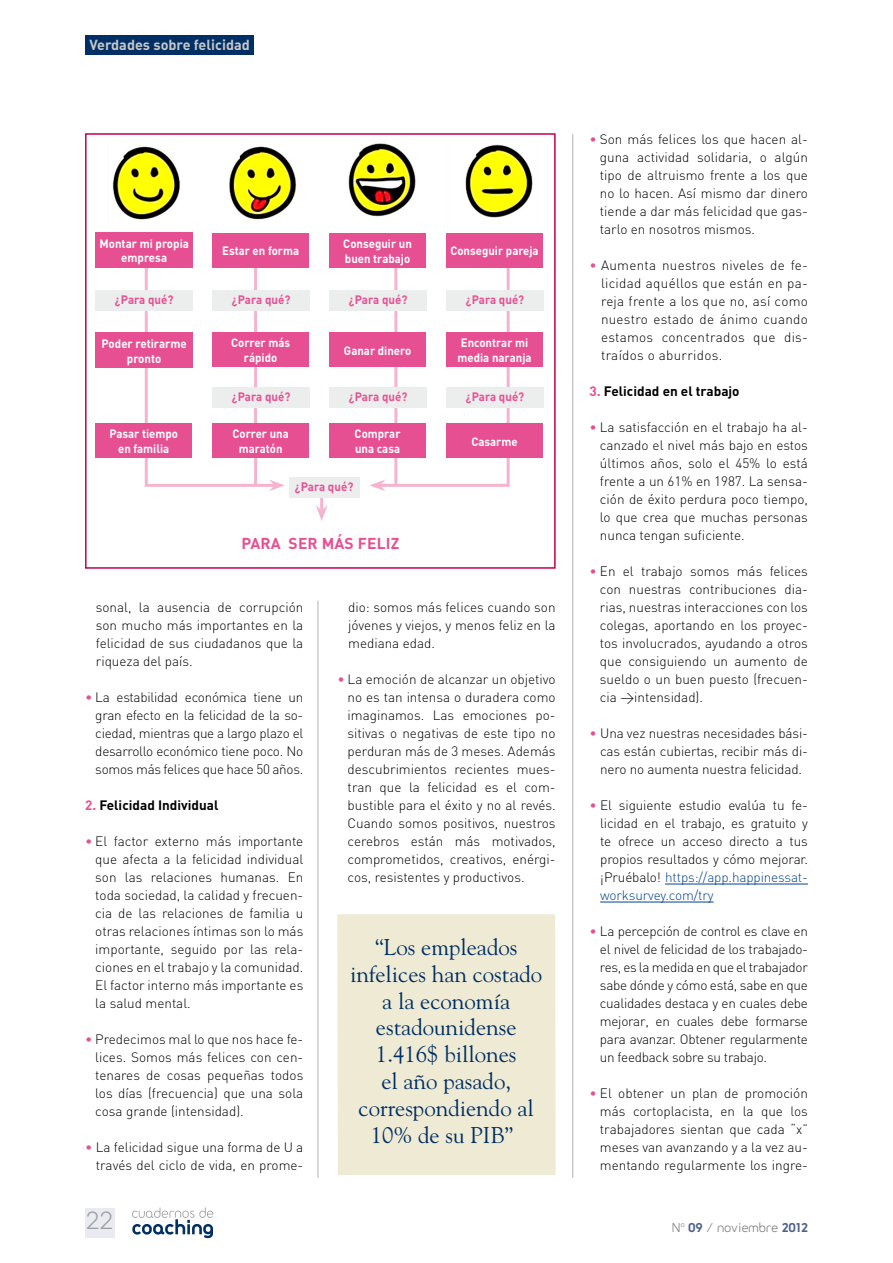
<style>
.page{position:relative;width:893px;height:1263px;background:#fff}
.page>*{position:absolute;margin:0;border:0;box-sizing:border-box;transform-origin:0 0}
.t1{font:28.2px "DIN Light Alternate";color:#9c9e9f}
.t2{font:22.8px/26.8px "Goudy";color:#002f65;text-align:center}
.t3{font:700 15.6px "DIN";letter-spacing:.01em;color:#e74f93}
.t4{font:15px "FNAC Regular";color:#7b7c7e}
.t5{font:14.4px "DIN Bold Alternate";color:#c6c7c8}
.t6{font:300 13.5px/18px "DIN";color:#000;text-align:justify}
.t7{font:700 13.5px "DIN";color:#000}
.t8{font:700 12.15px "DIN";color:#e74f93;scale:.95 1}
.t9{font:700 12.15px/14.5px "DIN";color:#fff;text-align:center;scale:.95 1}
.t10{font:700 12px/14.4px "DIN";color:#fff;text-align:center;scale:.95 1}
.s1{color:#e74f93}
.s2{color:#004393}
.s3{font-weight:700;color:#4e6290}
</style>
<div class="page">
<hr style="left:665px;top:884px;width:143px;height:1px;background:#004393">
<hr style="left:600px;top:902px;width:114px;height:1px;background:#004393">
<div style="left:85px;top:133px;width:471px;height:436px;border:2px solid #c3004a"></div>
<svg style="left:143px;top:248px;width:142px;height:243px"></svg>
<svg style="left:369px;top:268px;width:142px;height:223px"></svg>
<hr style="left:254px;top:252px;width:3px;height:232px;background:#f4b4cf">
<hr style="left:394px;top:252px;width:3px;height:232px;background:#f4b4cf">
<img style="left:112px;top:143px;width:421px;height:77px">
<div style="left:96px;top:232px;width:97px;height:35px;background:#e74f93"></div>
<div style="left:96px;top:333px;width:97px;height:35px;background:#e74f93"></div>
<div style="left:96px;top:423px;width:96px;height:35px;background:#e74f93"></div>
<div style="left:213px;top:233px;width:96px;height:35px;background:#e74f93"></div>
<div style="left:213px;top:332px;width:96px;height:35px;background:#e74f93"></div>
<div style="left:213px;top:423px;width:96px;height:35px;background:#e74f93"></div>
<div style="left:96px;top:290px;width:97px;height:20px;background:#eceded"></div>
<div style="left:213px;top:290px;width:97px;height:20px;background:#eceded"></div>
<div style="left:213px;top:387px;width:97px;height:21px;background:#eceded"></div>
<div style="left:330px;top:290px;width:97px;height:20px;background:#eceded"></div>
<div style="left:330px;top:387px;width:97px;height:21px;background:#eceded"></div>
<div style="left:446px;top:290px;width:98px;height:20px;background:#eceded"></div>
<div style="left:446px;top:387px;width:98px;height:21px;background:#eceded"></div>
<div style="left:330px;top:233px;width:96px;height:35px;background:#e74f93"></div>
<div style="left:330px;top:332px;width:96px;height:35px;background:#e74f93"></div>
<div style="left:330px;top:423px;width:96px;height:35px;background:#e74f93"></div>
<div style="left:446px;top:233px;width:97px;height:35px;background:#e74f93"></div>
<div style="left:446px;top:332px;width:97px;height:35px;background:#e74f93"></div>
<div style="left:446px;top:423px;width:97px;height:35px;background:#e74f93"></div>
<hr style="left:320px;top:491px;width:3px;height:20px;background:#f4b4cf">
<svg style="left:316px;top:505px;width:12px;height:16px"></svg>
<div style="left:289px;top:477px;width:70px;height:20px;background:#eceded"></div>
<div style="left:337px;top:914px;width:219px;height:261px;background:#eeead3"></div>
<div style="left:85px;top:35px;width:169px;height:20px;background:#002f65"></div>
<div style="left:85px;top:1208px;width:30px;height:29px;background:#eaebf2"></div>
<svg style="left:132px;top:1207px;width:81px;height:31px"></svg>
<hr style="left:572px;top:134px;width:1px;height:1044px;background:#b1b3b4">
<hr style="left:318px;top:601px;width:1px;height:577px;background:#b1b3b4">
<p class="t5" style="left:89px;top:40px;width:162px">Verdades sobre felicidad</p>
<p class="t9" style="left:99px;top:237px;width:96px">Montar mi propia empresa</p>
<p class="t10" style="left:222px;top:245px;width:83px">Estar en forma</p>
<p class="t8" style="left:115px;top:295px;width:63px">¿Para qué?</p>
<p class="t8" style="left:232px;top:295px;width:63px">¿Para qué?</p>
<p class="t9" style="left:102px;top:338px;width:91px">Poder retirarme pronto</p>
<p class="t10" style="left:109px;top:428px;width:74px">Pasar tiempo en familia</p>
<p class="t10" style="left:231px;top:337px;width:64px">Correr más rápido</p>
<p class="t8" style="left:232px;top:393px;width:63px">¿Para qué?</p>
<p class="t10" style="left:232px;top:428px;width:61px">Correr una maratón</p>
<p class="t10" style="left:343px;top:238px;width:74px;text-align:left">Conseguir un buen trabajo</p>
<p class="t8" style="left:349px;top:295px;width:63px">¿Para qué?</p>
<p class="t10" style="left:344px;top:344px;width:72px">Ganar dinero</p>
<p class="t8" style="left:349px;top:393px;width:63px">¿Para qué?</p>
<p class="t10" style="left:355px;top:428px;width:50px;text-align:left">Comprar una casa</p>
<p class="t8" style="left:295px;top:482px;width:63px">¿Para qué?</p>
<p class="t3" style="left:241px;top:538px;width:160px">PARA SER MÁS FELIZ</p>
<p class="t10" style="left:450px;top:245px;width:95px">Conseguir pareja</p>
<p class="t8" style="left:466px;top:295px;width:63px">¿Para qué?</p>
<p class="t10" style="left:457px;top:337px;width:79px;text-align:left">Encontrar mi media naranja</p>
<p class="t8" style="left:466px;top:393px;width:63px">¿Para qué?</p>
<p class="t10" style="left:471px;top:435px;width:50px">Casarme</p>
<p class="t6" style="left:96px;top:600px;width:209px">sonal, la ausencia de corrupción son mucho más importantes en la felicidad de sus ciudadanos que la riqueza del país.</p>
<p class="t6" style="left:95px;top:690px;width:209px;text-indent:-10px"><span class="s1">•</span> La estabilidad económica tiene un gran efecto en la felicidad de la so&shy;ciedad, mientras que a largo plazo el desarrollo económico tiene poco. No somos más felices que hace 50 años.</p>
<p class="t7" style="left:85px;top:800px;width:135px"><span class="s1">2.</span> Felicidad Individual</p>
<p class="t6" style="left:95px;top:834px;width:210px;text-indent:-10px"><span class="s1">•</span> El factor externo más importante que afecta a la felicidad individual son las relaciones humanas. En toda sociedad, la calidad y frecuen&shy;cia de las relaciones de familia u otras relaciones íntimas son lo más importante, seguido por las rela&shy;ciones en el trabajo y la comunidad.<br>El factor interno más importante es la salud mental.</p>
<p class="t6" style="left:95px;top:1032px;width:210px;text-indent:-10px"><span class="s1">•</span> Predecimos mal lo que nos hace fe&shy;lices. Somos más felices con cen&shy;tenares de cosas pequeñas todos los días (frecuencia) que una sola cosa grande (intensidad).</p>
<p class="t6" style="left:85px;top:1140px;width:220px;text-align:right"><span class="s1">•</span> La felicidad sigue una forma de U a través del ciclo de vida, en prome-</p>
<h1 class="t1" style="left:86px;top:1209px;width:29px">22</h1>
<p class="t6" style="left:348px;top:600px;width:209px">dio: somos más felices cuando son jóvenes y viejos, y menos feliz en la mediana edad.</p>
<p class="t6" style="left:348px;top:672px;width:210px;text-indent:-10px"><span class="s1">•</span> La emoción de alcanzar un objetivo no es tan intensa o duradera como imaginamos. Las emociones po&shy;sitivas o negativas de este tipo no perduran más de 3 meses. Además descubrimientos recientes mues&shy;tran que la felicidad es el com&shy;bustible para el éxito y no al revés.<br>Cuando somos positivos, nuestros cerebros están más motivados, comprometidos, creativos, enérgi&shy;cos, resistentes y productivos.</p>
<h2 class="t2" style="left:350px;top:935px;width:194px">“Los empleados infelices han costado a la economía estadounidense<br>1.416$ billones<br>el año pasado, correspondiendo al<br>10% de su PIB”</h2>
<p class="t6" style="left:600px;top:132px;width:209px;text-indent:-10px"><span class="s1">•</span> Son más felices los que hacen al&shy;guna actividad solidaria, o algún tipo de altruismo frente a los que no lo hacen. Así mismo dar dinero tiende a dar más felicidad que gas&shy;tarlo en nosotros mismos.</p>
<p class="t6" style="left:601px;top:258px;width:208px;text-indent:-11px"><span class="s1">•</span> Aumenta nuestros niveles de fe&shy;licidad aquéllos que están en pa&shy;reja frente a los que no, así como nuestro estado de ánimo cuando estamos concentrados que dis&shy;traídos o aburridos.</p>
<p class="t7" style="left:590px;top:386px;width:151px"><span class="s1">3.</span> Felicidad en el trabajo</p>
<p class="t6" style="left:600px;top:420px;width:209px;text-indent:-10px"><span class="s1">•</span> La satisfacción en el trabajo ha al&shy;canzado el nivel más bajo en estos últimos años, solo el 45% lo está frente a un 61% en 1987. La sensa&shy;ción de éxito perdura poco tiempo, lo que crea que muchas personas nunca tengan suficiente.</p>
<p class="t6" style="left:600px;top:564px;width:209px;text-indent:-10px"><span class="s1">•</span> En el trabajo somos más felices con nuestras contribuciones dia&shy;rias, nuestras interacciones con los colegas, aportando en los proyec&shy;tos involucrados, ayudando a otros que consiguiendo un aumento de sueldo o un buen puesto (frecuen&shy;cia &gt;intensidad).</p>
<p class="t6" style="left:600px;top:726px;width:209px;text-indent:-11px"><span class="s1">•</span> Una vez nuestras necesidades bási&shy;cas están cubiertas, recibir más di&shy;nero no aumenta nuestra felicidad.</p>
<p class="t6" style="left:600px;top:798px;width:209px;text-indent:-11px"><span class="s1">•</span> El siguiente estudio evalúa tu fe&shy;licidad en el trabajo, es gratuito y te ofrece un acceso directo a tus propios resultados y cómo mejorar. ¡Pruébalo! <span class="s2">https://app.happinessat&shy;worksurvey.com/try</span></p>
<p class="t6" style="left:600px;top:924px;width:210px;text-indent:-10px"><span class="s1">•</span> La percepción de control es clave en el nivel de felicidad de los trabajado&shy;res, es la medida en que el trabajador sabe dónde y cómo está, sabe en que cualidades destaca y en cuales debe mejorar, en cuales debe formarse para avanzar. Obtener regularmente un feedback sobre su trabajo.</p>
<p class="t6" style="left:600px;top:1086px;width:209px;text-indent:-10px"><span class="s1">•</span> El obtener un plan de promoción más cortoplacista, en la que los trabajadores sientan que cada “x” meses van avanzando y a la vez au&shy;mentando regularmente los ingre-</p>
<p class="t4" style="left:672px;top:1222px;width:137px">N<sup>o</sup> <span class="s3">09</span> / noviembre <span class="s3">2012</span></p>
</div>
